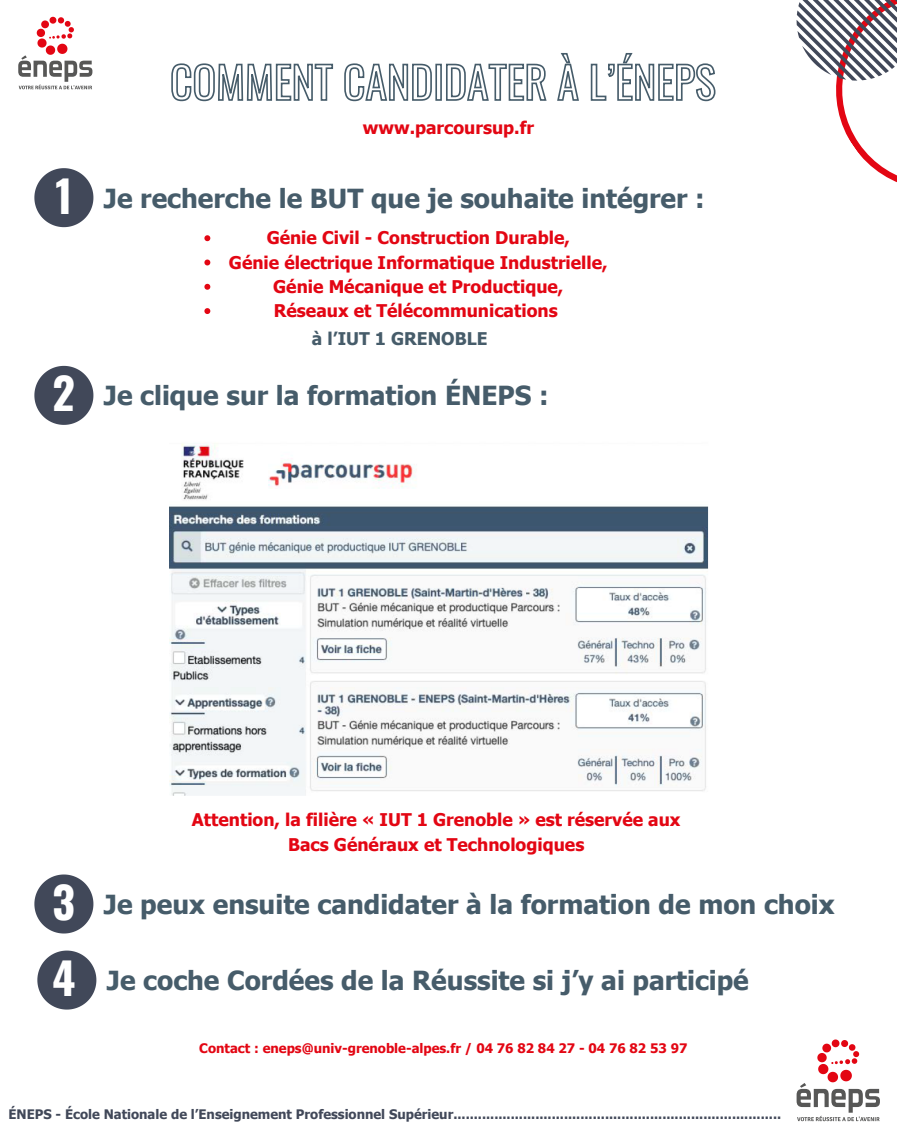
<style>
.page{position:relative;width:897px;height:1129px;background:#fff}
.page>*{position:absolute;margin:0;border:0;box-sizing:border-box;transform-origin:0 0}
.t1{font:700 43.75px "Oswald";color:#fff}
.t2{font:700 26.25px "Tahoma";color:#465c6a}
.t3{font:700 17.5px/24.3px "Tahoma";color:#e30613;text-align:center}
.t4{font:700 17.5px "Tahoma";color:#465c6a}
.t5{font:700 13.12px "Tahoma";color:#414859}
.t6{font:700 13.12px "Tahoma";color:#e30613}
</style>
<div class="page">
<svg style="left:18px;top:17px;width:74px;height:72px"></svg>
<svg style="left:796px;top:0;width:100px;height:182px"></svg>
<svg style="left:34px;top:168px;width:59px;height:59px"></svg>
<svg style="left:34px;top:366px;width:59px;height:59px"></svg>
<img style="left:169px;top:443px;width:540px;height:353px">
<svg style="left:171px;top:53px;width:545px;height:49px"></svg>
<svg style="left:204px;top:235px;width:6px;height:6px"></svg>
<svg style="left:204px;top:259px;width:6px;height:6px"></svg>
<svg style="left:204px;top:284px;width:6px;height:6px"></svg>
<svg style="left:204px;top:308px;width:6px;height:6px"></svg>
<svg style="left:34px;top:874px;width:59px;height:59px"></svg>
<svg style="left:37px;top:950px;width:59px;height:59px"></svg>
<svg style="left:796px;top:1039px;width:83px;height:82px"></svg>
<p class="t1" style="left:55px;top:161px;width:19px">1</p>
<p class="t3" style="left:363px;top:115px;width:172px">www.parcoursup.fr</p>
<p class="t2" style="left:104px;top:181px;width:602px">Je recherche le BUT que je souhaite intégrer :</p>
<p class="t3" style="left:267px;top:225px;width:305px">Génie Civil - Construction Durable,</p>
<p class="t3" style="left:229px;top:250px;width:380px">Génie électrique Informatique Industrielle,</p>
<p class="t3" style="left:273px;top:274px;width:292px">Génie Mécanique et Productique,</p>
<p class="t3" style="left:274px;top:298px;width:285px">Réseaux et Télécommunications</p>
<p class="t4" style="left:312px;top:328px;width:177px">à l’IUT 1 GRENOBLE</p>
<p class="t1" style="left:53px;top:359px;width:24px">2</p>
<p class="t2" style="left:104px;top:379px;width:446px">Je clique sur la formation ÉNEPS :</p>
<p class="t3" style="left:192px;top:807px;width:490px">Attention, la filière « IUT 1 Grenoble » est réservée aux<br>Bacs Généraux et Technologiques</p>
<p class="t1" style="left:53px;top:868px;width:24px">3</p>
<p class="t2" style="left:104px;top:887px;width:732px">Je peux ensuite candidater à la formation de mon choix</p>
<p class="t1" style="left:53px;top:944px;width:24px">4</p>
<p class="t2" style="left:107px;top:963px;width:643px">Je coche Cordées de la Réussite si j’y ai participé</p>
<p class="t6" style="left:199px;top:1040px;width:489px">Contact : eneps@univ-grenoble-alpes.fr / 04 76 82 84 27 - 04 76 82 53 97</p>
<p class="t5" style="left:9px;top:1106px;width:774px">ÉNEPS - École Nationale de l’Enseignement Professionnel Supérieur................................................................................</p>
</div>
